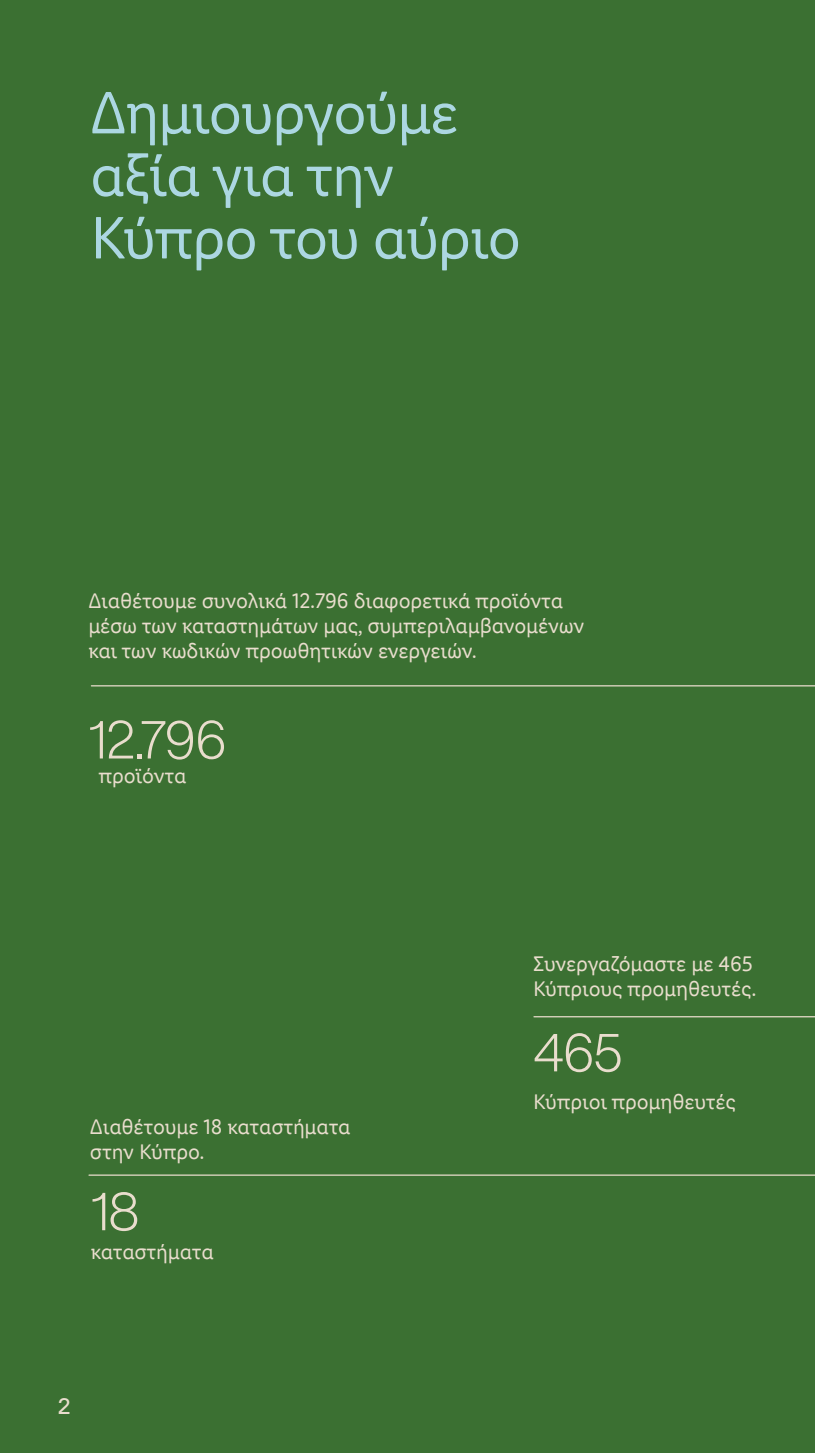
<style>
.page{position:relative;width:815px;height:1453px;background:#3b7032}
.page>*{position:absolute;margin:0;border:0;box-sizing:border-box;transform-origin:0 0}
.t1{font:60px/62.5px "Lidl Font Pro";letter-spacing:-.025em;color:#acd7e2}
.t2{font:300 52.5px "Helvetica Now Display";letter-spacing:-.01em;color:#e9ddcd}
.t3{font:22.5px "ABC Favorit Pro";color:#e9ddcd}
.t4{font:21.25px/25px "Lidl Font Pro";letter-spacing:-.01em;color:#e9ddcd}
</style>
<div class="page">
<hr style="left:91px;top:685px;width:724px;height:1px;background:#e9ddcd">
<hr style="left:89px;top:1174px;width:726px;height:2px;background:#e9ddcd">
<hr style="left:534px;top:1016px;width:281px;height:1px;background:#e9ddcd">
<h1 class="t1" style="left:90px;top:82px;width:433px">Δημιουργούμε αξία για την<br>Κύπρο του αύριο</h1>
<p class="t4" style="left:88px;top:589px;width:498px">Διαθέτουμε συνολικά 12.796 διαφορετικά προϊόντα μέσω των καταστημάτων μας, συμπεριλαμβανομένων και των κωδικών προωθητικών ενεργειών.</p>
<h2 class="t2" style="left:88px;top:704px;width:140px">12.796</h2>
<p class="t4" style="left:98px;top:764px;width:90px">προϊόντα</p>
<p class="t4" style="left:90px;top:1114px;width:262px">Διαθέτουμε 18 καταστήματα στην Κύπρο.</p>
<h2 class="t2" style="left:91px;top:1176px;width:50px">18</h2>
<p class="t4" style="left:91px;top:1239px;width:125px">καταστήματα</p>
<p class="t3" style="left:58px;top:1393px;width:14px">2</p>
<p class="t4" style="left:533px;top:951px;width:225px">Συνεργαζόμαστε με 465<br>Κύπριους προμηθευτές.</p>
<h2 class="t2" style="left:533px;top:1017px;width:91px">465</h2>
<p class="t4" style="left:533px;top:1089px;width:204px">Κύπριοι προμηθευτές</p>
</div>
